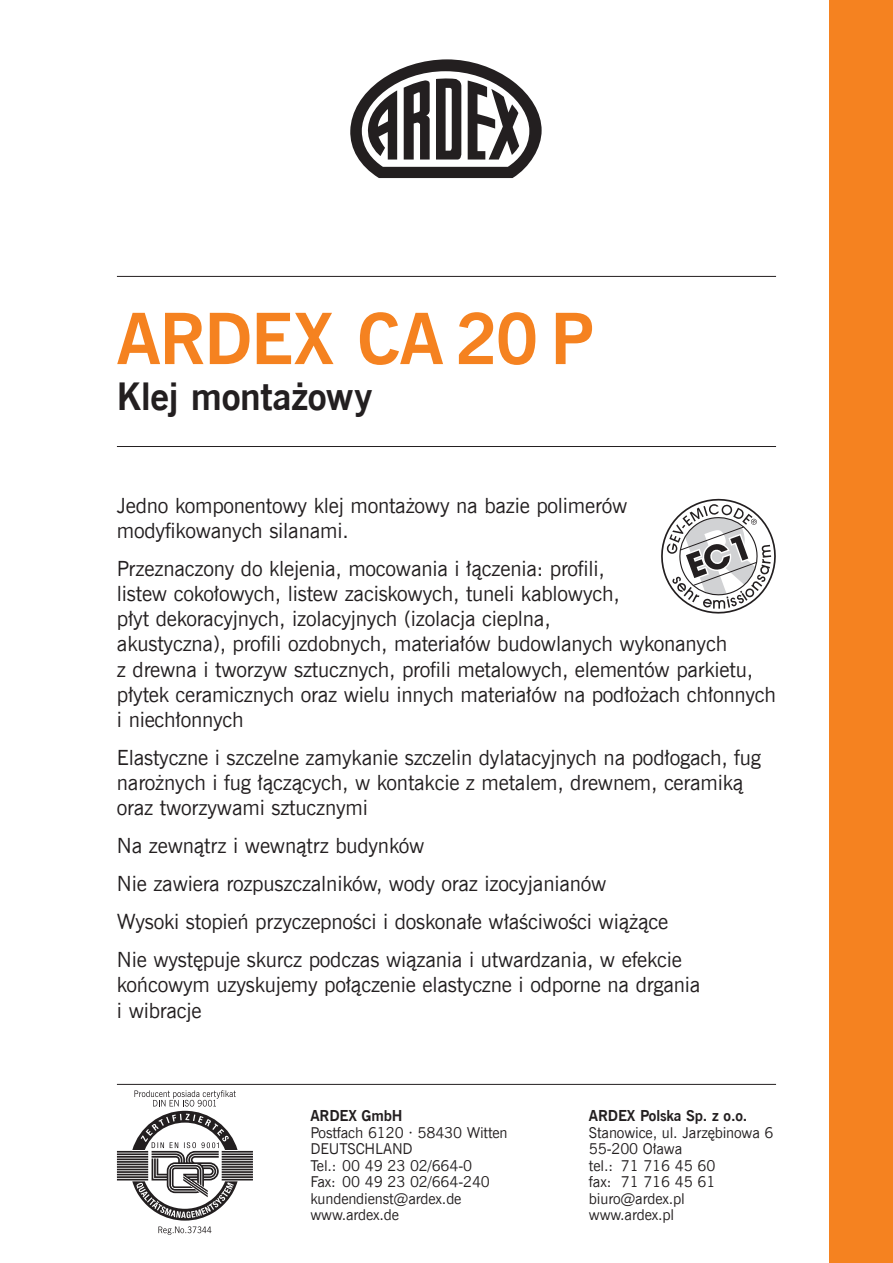
<style>
.page{position:relative;width:893px;height:1263px;background:#fff}
.page>*{position:absolute;margin:0;border:0;box-sizing:border-box;transform-origin:0 0}
.t1{font:700 70.5px "News Goth EU";letter-spacing:-.02em;color:#f58220}
.t2{font:700 37.5px "News Goth EU";letter-spacing:-.01em;color:#231f20}
.t3{font:21px/25.2px "News Goth EU";letter-spacing:-.01em;color:#231f20}
.t4{font:15px/16.5px "News Goth EU";letter-spacing:-.01em;color:#231f20}
.t5{font:700 15px "News Goth EU";letter-spacing:-.01em;color:#231f20}
</style>
<div class="page">
<div style="left:829px;top:0;width:64px;height:1263px;background:#f58220"></div>
<hr style="left:117px;top:1084px;width:659px;height:1px;background:#231f20">
<hr style="left:117px;top:276px;width:659px;height:1px;background:#231f20">
<hr style="left:117px;top:446px;width:659px;height:1px;background:#231f20">
<svg style="left:350px;top:59px;width:192px;height:119px"></svg>
<svg style="left:158px;top:1226px;width:53px;height:9px"></svg>
<svg style="left:117px;top:1090px;width:136px;height:130px"></svg>
<svg style="left:661px;top:498px;width:115px;height:116px"></svg>
<h1 class="t1" style="left:117px;top:295px;width:479px">ARDEX CA 20 P</h1>
<h2 class="t2" style="left:117px;top:373px;width:257px">Klej montażowy</h2>
<p class="t3" style="left:117px;top:493px;width:512px">Jedno komponentowy klej montażowy na bazie polimerów modyfikowanych silanami.</p>
<p class="t3" style="left:117px;top:556px;width:661px">Przeznaczony do klejenia, mocowania i łączenia: profili,<br>listew cokołowych, listew zaciskowych, tuneli kablowych,<br>płyt dekoracyjnych, izolacyjnych (izolacja cieplna,<br>akustyczna), profili ozdobnych, materiałów budowlanych wykonanych<br>z drewna i tworzyw sztucznych, profili metalowych, elementów parkietu, płytek ceramicznych oraz wielu innych materiałów na podłożach chłonnych i niechłonnych</p>
<p class="t3" style="left:117px;top:745px;width:646px">Elastyczne i szczelne zamykanie szczelin dylatacyjnych na podłogach, fug narożnych i fug łączących, w kontakcie z metalem, drewnem, ceramiką oraz tworzywami sztucznymi</p>
<p class="t3" style="left:117px;top:827px;width:567px;line-height:38px">Na zewnątrz i wewnątrz budynków<br>Nie zawiera rozpuszczalników, wody oraz izocyjanianów<br>Wysoki stopień przyczepności i doskonałe właściwości wiążące Nie występuje skurcz podczas wiązania i utwardzania, w efekcie</p>
<p class="t3" style="left:117px;top:973px;width:585px">końcowym uzyskujemy połączenie elastyczne i odporne na drgania i wibracje</p>
<p class="t5" style="left:310px;top:1107px;width:94px">ARDEX GmbH</p>
<p class="t4" style="left:310px;top:1125px;width:199px">Postfach 6120 · 58430 Witten<br>DEUTSCHLAND<br>Tel.: 00 49 23 02/664-0<br>Fax: 00 49 23 02/664-240 kundendienst@ardex.de www.ardex.de</p>
<p class="t5" style="left:589px;top:1107px;width:160px">ARDEX Polska Sp. z o.o.</p>
<p class="t4" style="left:589px;top:1125px;width:186px">Stanowice, ul. Jarzębinowa 6<br>55‑200 Oława<br>tel.: 71 716 45 60<br>fax: 71 716 45 61 biuro@ardex.pl www.ardex.pl</p>
</div>
